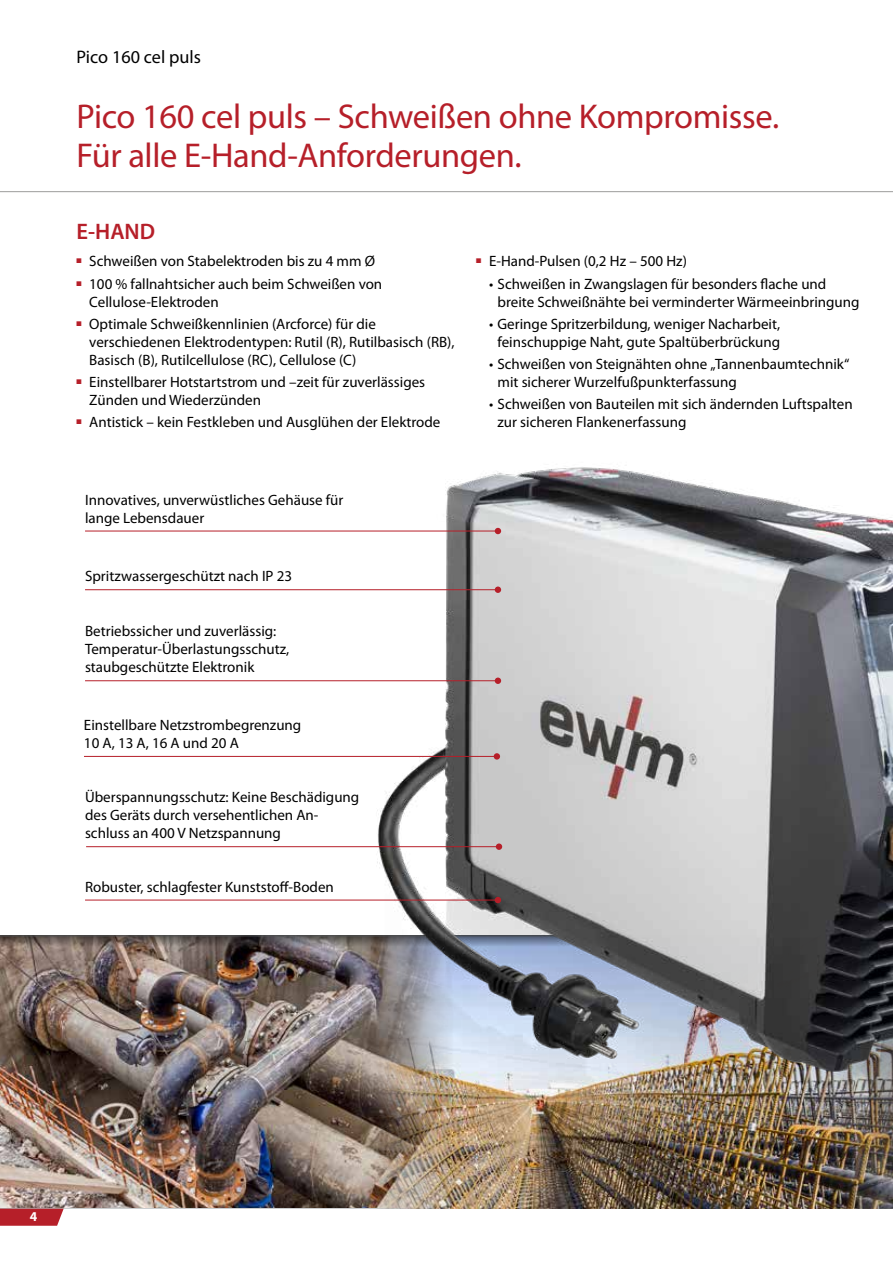
<style>
.page{position:relative;width:893px;height:1263px;background:#fff}
.page>*{position:absolute;margin:0;border:0;box-sizing:border-box;transform-origin:0 0}
.t1{font:34.5px/39px "Myriad Pro";letter-spacing:-.01em;color:#b61f29}
.t2{font:600 22.5px "Myriad Pro";color:#b61f29}
.t3{font:18.15px "Myriad Pro";color:#000}
.t4{font:15px/18px "Myriad Pro";color:#000}
.t5{font:700 13.5px "Myriad Pro";color:#fff}
</style>
<div class="page">
<svg style="left:0;top:1209px;width:64px;height:17px"></svg>
<hr style="left:0;top:1208px;width:893px;height:1px;background:#9a9ea0">
<img style="left:0;top:957px;width:375px;height:251px">
<img style="left:375px;top:1150px;width:518px;height:58px">
<svg style="left:0;top:935px;width:273px;height:22px;background:#6c5e58"></svg>
<img style="left:273px;top:467px;width:620px;height:683px">
<hr style="left:0;top:191px;width:893px;height:1px;background:#9d9d9c">
<hr style="left:84px;top:756px;width:413px;height:1px;background:#b61f29">
<div style="left:494px;top:753px;width:6px;height:7px;background:#b61f29;border-radius:50%"></div>
<hr style="left:85px;top:900px;width:413px;height:1px;background:#b61f29">
<svg style="left:495px;top:897px;width:6px;height:6px"></svg>
<hr style="left:86px;top:846px;width:413px;height:1px;background:#b61f29">
<div style="left:496px;top:843px;width:6px;height:7px;background:#b61f29;border-radius:50%"></div>
<hr style="left:85px;top:589px;width:413px;height:1px;background:#b61f29">
<div style="left:495px;top:586px;width:6px;height:7px;background:#b61f29;border-radius:50%"></div>
<hr style="left:85px;top:680px;width:412px;height:1px;background:#b61f29">
<div style="left:495px;top:677px;width:6px;height:7px;background:#b61f29;border-radius:50%"></div>
<hr style="left:85px;top:531px;width:413px;height:1px;background:#b61f29">
<svg style="left:495px;top:528px;width:6px;height:6px"></svg>
<p class="t3" style="left:77px;top:45px;width:200px">Pico 160 cel puls . Pico 160</p>
<h1 class="t1" style="left:77px;top:96px;width:704px">Pico 160 cel puls – Schweißen ohne Kompromisse.<br>Für alle E-Hand-Anforderungen.</h1>
<h2 class="t2" style="left:77px;top:217px;width:80px">E-HAND</h2>
<p class="t4" style="left:77px;top:252px;width:300px"><sup>■</sup> Schweißen von Stabelektroden bis zu 4 mm Ø</p>
<p class="t4" style="left:89px;top:274px;width:294px;text-indent:-13px"><sup>■</sup> 100 % fallnahtsicher auch beim Schweißen von<br>Cellulose-Elektroden</p>
<p class="t4" style="left:89px;top:315px;width:367px;text-indent:-13px"><sup>■</sup> Optimale Schweißkennlinien (Arcforce) für die verschiedenen Elektrodentypen: Rutil (R), Rutilbasisch (RB),<br>Basisch (B), Rutilcellulose (RC), Cellulose (C)</p>
<p class="t4" style="left:89px;top:373px;width:337px;text-indent:-13px"><sup>■</sup> Einstellbarer Hotstartstrom und –zeit für zuverlässiges<br>Zünden und Wiederzünden</p>
<p class="t4" style="left:77px;top:413px;width:365px"><sup>■</sup> Antistick – kein Festkleben und Ausglühen der Elektrode</p>
<p class="t4" style="left:476px;top:252px;width:212px"><sup>■</sup> E-Hand-Pulsen (0,2 Hz – 500 Hz)</p>
<p class="t4" style="left:497px;top:274px;width:364px;text-indent:-9px">• Schweißen in Zwangslagen für besonders flache und breite Schweißnähte bei verminderter Wärmeeinbringung</p>
<p class="t4" style="left:489px;top:315px;width:293px;text-align:center">• Geringe Spritzerbildung, weniger Nacharbeit, feinschuppige Naht, gute Spaltüberbrückung</p>
<p class="t4" style="left:497px;top:355px;width:354px;text-indent:-9px">• Schweißen von Steignähten ohne „Tannenbaumtechnik“ mit sicherer Wurzelfußpunkterfassung</p>
<p class="t4" style="left:497px;top:395px;width:357px;text-indent:-9px">• Schweißen von Bauteilen mit sich ändernden Luftspalten zur sicheren Flankenerfassung</p>
<p class="t4" style="left:85px;top:490px;width:260px">Innovatives, unverwüstliches Gehäuse für lange Lebensdauer</p>
<p class="t4" style="left:85px;top:567px;width:209px">Spritzwassergeschützt nach IP 23</p>
<p class="t4" style="left:85px;top:622px;width:206px">Betriebssicher und zuverlässig:<br>Temperatur-Überlastungsschutz, staubgeschützte Elektronik</p>
<p class="t4" style="left:84px;top:716px;width:219px">Einstellbare Netzstrombegrenzung<br>10 A, 13 A, 16 A und 20 A</p>
<p class="t4" style="left:85px;top:788px;width:276px">Überspannungsschutz: Keine Beschädigung des Geräts durch versehentlichen An&shy;schluss an 400 V Netzspannung</p>
<p class="t4" style="left:85px;top:877px;width:250px">Robuster, schlagfester Kunststoff-Boden</p>
<p class="t5" style="left:30px;top:1207px;width:9px">4</p>
</div>
